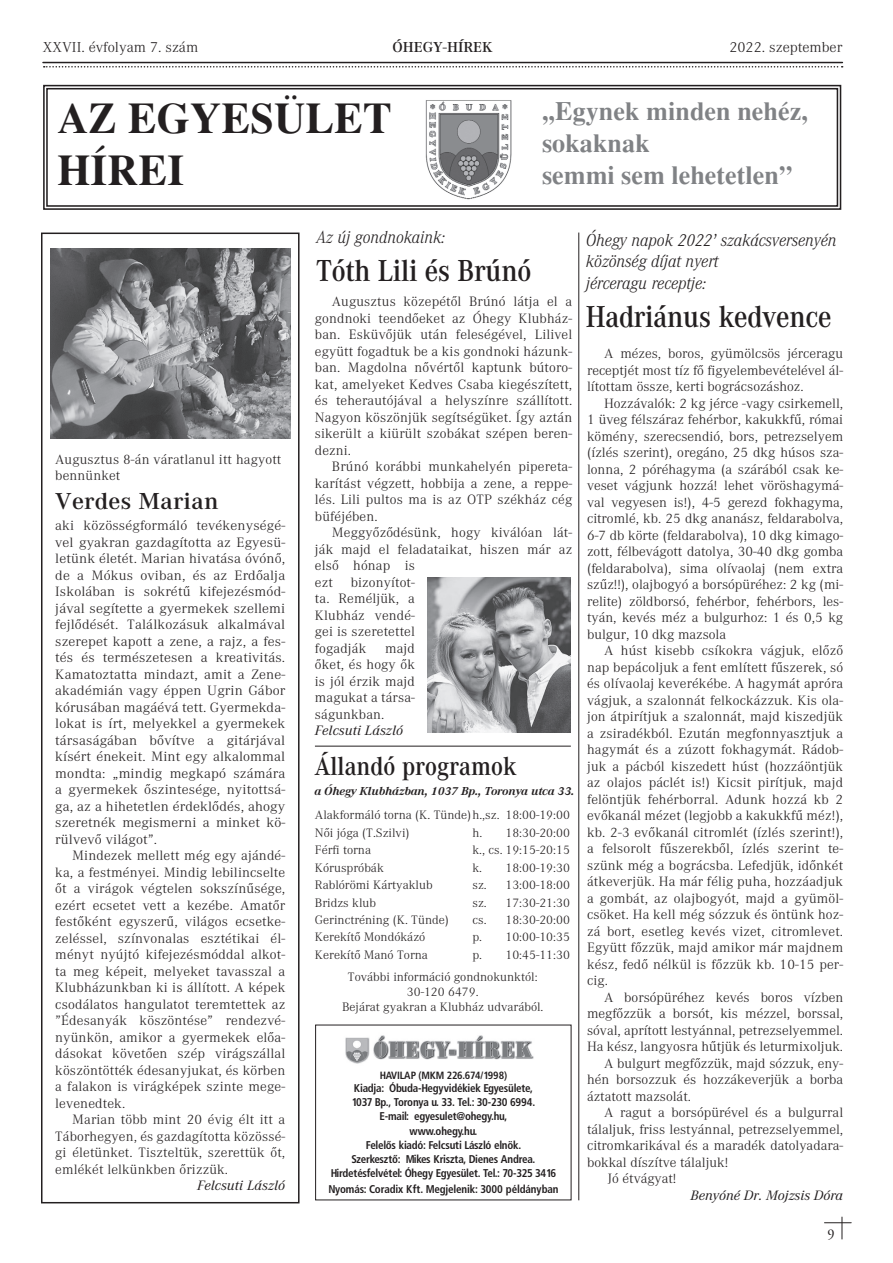
<style>
.page{position:relative;width:893px;height:1263px;background:#fff}
.page>*{position:absolute;margin:0;border:0;box-sizing:border-box;transform-origin:0 0}
.t1{font:43.35px/52.1px "Times H Bold";color:#231f20}
.t2{font:700 31.5px "Corporate Gs";letter-spacing:-.01em;color:#231f20;scale:.9 1}
.t3{font:700 27px "Corporate Gs";color:#231f20;scale:.9 1}
.t4{font:26.25px/31.5px "Times H Bold";color:#808285}
.t5{font:700 24px "Corporate Gs";letter-spacing:.01em;color:#231f20;scale:1.05 1}
.t6{font:italic 18px/21.6px "Corporate Light Gs";color:#231f20;scale:.95 1}
.t7{font:italic 18px "Corporate Light Gs";color:#231f20;scale:.94 1}
.t8{font:15px "Corporate Light Gs Plain";color:#231f20;scale:1.05 1}
.t9{font:700 15px "Corporate Light Gs";color:#231f20;scale:1.05 1}
.t10{font:15px "Adobe Garamond Pro";color:#231f20;scale:.95 1}
.t11{font:14.1px/16.5px "Corporate Light Gs Plain";letter-spacing:.01em;color:#231f20;text-align:justify;scale:1.05 1}
.t12{font:14.1px/16.5px "Corporate Light Gs Plain";letter-spacing:.01em;color:#231f20;text-align:justify;scale:1.08 1}
.t13{font:14.1px/16.5px "Corporate Light Gs Plain";letter-spacing:.01em;color:#231f20;text-align:justify;scale:1.06 1}
.t14{font:italic 14.1px "Corporate Gs";letter-spacing:.01em;color:#231f20;scale:1.05 1}
.t15{font:12.75px/17.4px "Corporate Light Gs Plain";color:#231f20;scale:1.05 1}
.t16{font:italic 700 12px "Corporate Light Gs";letter-spacing:-.01em;color:#231f20;scale:1.05 1}
.t17{font:700 condensed 11.25px/14.2px "Frutiger Cn HU";color:#231f20;text-align:center}
.t18{font:700 condensed 10.5px "Frutiger Cn HU";letter-spacing:.01em;color:#231f20}
</style>
<div class="page">
<svg style="left:44px;top:66px;width:799px;height:2px"></svg>
<hr style="left:43px;top:62px;width:799px;height:1px;background:#231f20">
<svg style="left:824px;top:1217px;width:27px;height:22px"></svg>
<svg style="left:43px;top:85px;width:798px;height:125px"></svg>
<div style="left:41px;top:233px;width:259px;height:970px;border:2px solid #231f20"></div>
<img style="left:50px;top:249px;width:241px;height:190px">
<hr style="left:315px;top:746px;width:256px;height:1px;background:#231f20">
<img style="left:345px;top:1035px;width:189px;height:29px">
<img style="left:428px;top:577px;width:143px;height:156px">
<hr style="left:578px;top:233px;width:1px;height:967px;background:#231f20">
<p class="t8" style="left:43px;top:39px;width:149px">XXVII. évfolyam 7. szám</p>
<p class="t9" style="left:393px;top:39px;width:97px">ÓHEGY-HÍREK</p>
<p class="t8" style="left:729px;top:39px;width:109px">2022. szeptember</p>
<h1 class="t1" style="left:57px;top:92px;width:336px">AZ EGYESÜLET<br>HÍREI</h1>
<h3 class="t4" style="left:542px;top:95px;width:267px">,,Egynek minden nehéz, sokaknak<br>semmi sem lehetetlen”</h3>
<p class="t11" style="left:55px;top:451px;width:217px">Augusztus 8-án váratlanul itt hagyott bennünket</p>
<h3 class="t5" style="left:55px;top:488px;width:157px">Verdes Marian</h3>
<p class="t12" style="left:55px;top:517px;width:214px">aki közösségformáló tevékenységé&shy;vel gyakran gazdagította az Egyesü&shy;letünk életét. Marian hivatása óvónô, de a Mókus oviban, és az Erdôalja Iskolában is sokrétû kifejezésmód&shy;jával segítette a gyermekek szellemi fejlôdését. Találkozásuk alkalmával szerepet kapott a zene, a rajz, a fes&shy;tés és természetesen a kreativitás.<br>Kamatoztatta mindazt, amit a Zene&shy;akadémián vagy éppen Ugrin Gábor kórusában magáévá tett. Gyermekda&shy;lokat is írt, melyekkel a gyermekek társaságában bôvítve a gitárjával kísért énekeit. Mint egy alkalommal mondta: „mindig megkapó számára a gyermekek ôszintesége, nyitottsá&shy;ga, az a hihetetlen érdeklôdés, ahogy szeretnék megismerni a minket kö&shy;rülvevô világot”.</p>
<p class="t13" style="left:55px;top:847px;width:218px;text-indent:17px">Mindezek mellett még egy ajándé&shy;ka, a festményei. Mindig lebilincselte ôt a virágok végtelen sokszínûsége, ezért ecsetet vett a kezébe. Amatôr festôként egyszerû, világos ecsetke&shy;zeléssel, színvonalas esztétikai él&shy;ményt nyújtó kifejezésmóddal alkot&shy;ta meg képeit, melyeket tavasszal a Klubházunkban ki is állított. A képek csodálatos hangulatot teremtettek az ”Édesanyák köszöntése” rendezvé&shy;nyünkön, amikor a gyermekek elôa&shy;dásokat követôen szép virágszállal köszöntötték édesanyjukat, és körben a falakon is virágképek szinte mege&shy;levenedtek.</p>
<p class="t11" style="left:55px;top:1111px;width:221px;text-indent:17px">Marian több mint 20 évig élt itt a Táborhegyen, és gazdagította közössé&shy;gi életünket. Tiszteltük, szerettük ôt, emlékét lelkünkben ôrizzük.</p>
<p class="t14" style="left:197px;top:1177px;width:85px">Felcsuti László</p>
<p class="t7" style="left:316px;top:227px;width:139px">Az új gondnokaink:</p>
<h2 class="t2" style="left:316px;top:253px;width:240px">Tóth Lili és Brúnó</h2>
<p class="t11" style="left:315px;top:293px;width:247px;text-indent:17px">Augusztus közepétôl Brúnó látja el a gondnoki teendôeket az Óhegy Klubház&shy;ban. Esküvôjük után feleségével, Lilivel együtt fogadtuk be a kis gondnoki házunk&shy;ban. Magdolna nôvértôl kaptunk bútoro&shy;kat, amelyeket Kedves Csaba kiegészített, és teherautójával a helyszínre szállított.<br>Nagyon köszönjük segítségüket. Így aztán sikerült a kiürült szobákat szépen beren&shy;dezni.</p>
<p class="t11" style="left:315px;top:458px;width:247px;text-indent:17px">Brúnó korábbi munkahelyén pipereta&shy;karítást végzett, hobbija a zene, a reppe&shy;lés. Lili pultos ma is az OTP székház cég büféjében.</p>
<p class="t11" style="left:315px;top:524px;width:247px;text-align:left;text-indent:17px">Meggyôzôdésünk, hogy kiválóan lát&shy;ják majd el feladataikat, hiszen már az elsô hónap is<br>ezt</p>
<p class="t11" style="left:315px;top:574px;width:97px;text-indent:36px">bizonyítot&shy;ta. Reméljük, a Klubház vendé&shy;gei is szeretettel fogadják</p>
<p class="t11" style="left:315px;top:640px;width:97px;text-indent:70px">majd ôket, és hogy ôk is jól érzik majd magukat a társa&shy;ságunkban.</p>
<p class="t14" style="left:315px;top:722px;width:85px">Felcsuti László</p>
<h3 class="t3" style="left:314px;top:751px;width:226px">Állandó programok</h3>
<p class="t16" style="left:314px;top:784px;width:249px">a Óhegy Klubházban, 1037 Bp., Toronya utca 33.</p>
<p class="t15" style="left:315px;top:807px;width:244px">Alakformáló torna (K. Tünde)h.,sz. 18:00-19:00<br>Nôi jóga (T.Szilvi)</p>
<p class="t15" style="left:472px;top:824px;width:94px">h. 18:30-20:00</p>
<p class="t15" style="left:315px;top:842px;width:55px">Férfi torna</p>
<p class="t15" style="left:472px;top:842px;width:94px">k., cs. 19:15-20:15</p>
<p class="t15" style="left:315px;top:859px;width:67px">Kóruspróbák</p>
<p class="t15" style="left:472px;top:859px;width:94px">k. 18:00-19:30</p>
<p class="t15" style="left:315px;top:876px;width:114px">Rablórömi Kártyaklub</p>
<p class="t15" style="left:472px;top:876px;width:94px">sz. 13:00-18:00</p>
<p class="t15" style="left:315px;top:894px;width:60px">Bridzs klub</p>
<p class="t15" style="left:472px;top:894px;width:94px">sz. 17:30-21:30</p>
<p class="t15" style="left:315px;top:911px;width:129px">Gerinctréning (K. Tünde)</p>
<p class="t15" style="left:472px;top:911px;width:94px">cs. 18:30-20:00</p>
<p class="t15" style="left:315px;top:929px;width:107px">Kerekítô Mondókázó</p>
<p class="t15" style="left:472px;top:929px;width:94px">p. 10:00-10:35</p>
<p class="t15" style="left:315px;top:946px;width:109px">Kerekítô Manó Torna</p>
<p class="t15" style="left:348px;top:944px;width:213px;line-height:21.6px;text-indent:124px">p. 10:45-11:30<br>További információ gondnokunktól:</p>
<p class="t15" style="left:342px;top:984px;width:193px;line-height:15.3px;text-align:center">30-120 6479.<br>Bejárat gyakran a Klubház udvarából.</p>
<p class="t18" style="left:380px;top:1069px;width:129px">HAVILAP (MKM 226.674/1998)</p>
<p class="t17" style="left:331px;top:1081px;width:227px">Kiadja: Óbuda-Hegyvidékiek Egyesülete,<br>1037 Bp., Toronya u. 33. Tel.: 30-230 6994.<br>E-mail: egyesulet@ohegy.hu,<br>www.ohegy.hu.<br>Felelôs kiadó: Felcsuti László elnök.<br>Szerkesztô: Mikes Kriszta, Dienes Andrea.<br>Hirdetésfelvétel: Óhegy Egyesület. Tel.: 70-325 3416</p>
<p class="t17" style="left:328px;top:1182px;width:231px">Nyomás: Coradix Kft. Megjelenik: 3000 példányban</p>
<p class="t6" style="left:586px;top:229px;width:265px">Óhegy napok 2022’ szakácsversenyén közönség díjat nyert<br>jérceragu receptje:</p>
<h2 class="t2" style="left:586px;top:299px;width:274px">Hadriánus kedvence</h2>
<p class="t11" style="left:587px;top:345px;width:245px;text-indent:17px">A mézes, boros, gyümölcsös jérceragu receptjét most tíz fô figyelembevételével ál&shy;lítottam össze, kerti bográcsozáshoz.</p>
<p class="t11" style="left:587px;top:395px;width:245px;text-indent:17px">Hozzávalók: 2 kg jérce -vagy csirkemell, 1 üveg félszáraz fehérbor, kakukkfû, római kömény, szerecsendió, bors, petrezselyem (ízlés szerint), oregáno, 25 dkg húsos sza&shy;lonna, 2 póréhagyma (a szárából csak ke&shy;veset vágjunk hozzá! lehet vöröshagymá&shy;val vegyesen is!), 4-5 gerezd fokhagyma, citromlé, kb. 25 dkg ananász, feldarabolva, 6-7 db körte (feldarabolva), 10 dkg kimago&shy;zott, félbevágott datolya, 30-40 dkg gomba (feldarabolva), sima olívaolaj (nem extra szûz!!), olajbogyó a borsópüréhez: 2 kg (mi&shy;relite) zöldborsó, fehérbor, fehérbors, les&shy;tyán, kevés méz a bulgurhoz: 1 és 0,5 kg bulgur, 10 dkg mazsola</p>
<p class="t11" style="left:587px;top:642px;width:245px;text-indent:17px">A húst kisebb csíkokra vágjuk, elôzô nap bepácoljuk a fent említett fûszerek, só és olívaolaj keverékébe. A hagymát apróra vágjuk, a szalonnát felkockázzuk. Kis ola&shy;jon átpirítjuk a szalonnát, majd kiszedjük a zsiradékból. Ezután megfonnyasztjuk a hagymát és a zúzott fokhagymát. Rádob&shy;juk a pácból kiszedett húst (hozzáöntjük az olajos páclét is!) Kicsit pirítjuk, majd felöntjük fehérborral. Adunk hozzá kb 2 evôkanál mézet (legjobb a kakukkfû méz!), kb. 2-3 evôkanál citromlét (ízlés szerint!), a felsorolt fûszerekbôl, ízlés szerint te&shy;szünk még a bográcsba. Lefedjük, idônkét átkeverjük. Ha már félig puha, hozzáadjuk a gombát, az olajbogyót, majd a gyümöl&shy;csöket. Ha kell még sózzuk és öntünk hoz&shy;zá bort, esetleg kevés vizet, citromlevet.<br>Együtt fôzzük, majd amikor már majdnem kész, fedô nélkül is fôzzük kb. 10-15 per&shy;cig.</p>
<p class="t11" style="left:604px;top:989px;width:229px">A borsópüréhez kevés boros vízben</p>
<p class="t11" style="left:587px;top:1005px;width:245px">megfôzzük a borsót, kis mézzel, borssal,</p>
<p class="t11" style="left:587px;top:1022px;width:245px">sóval, aprított lestyánnal, petrezselyemmel.</p>
<p class="t11" style="left:587px;top:1038px;width:245px">Ha kész, langyosra hûtjük és leturmixoljuk.</p>
<p class="t11" style="left:604px;top:1055px;width:229px">A bulgurt megfôzzük, majd sózzuk, eny-</p>
<p class="t11" style="left:587px;top:1071px;width:245px">hén borsozzuk és hozzákeverjük a borba</p>
<p class="t11" style="left:587px;top:1088px;width:100px">áztatott mazsolát.</p>
<p class="t11" style="left:604px;top:1104px;width:229px">A ragut a borsópürével és a bulgurral</p>
<p class="t11" style="left:587px;top:1121px;width:245px">tálaljuk, friss lestyánnal, petrezselyemmel,</p>
<p class="t11" style="left:587px;top:1137px;width:245px">citromkarikával és a maradék datolyadara-</p>
<p class="t11" style="left:587px;top:1154px;width:136px">bokkal díszítve tálaljuk!</p>
<p class="t11" style="left:608px;top:1170px;width:67px">Jó étvágyat!</p>
<p class="t14" style="left:691px;top:1187px;width:147px">Benyóné Dr. Mojzsis Dóra</p>
<p class="t10" style="left:827px;top:1225px;width:9px">9</p>
</div>
